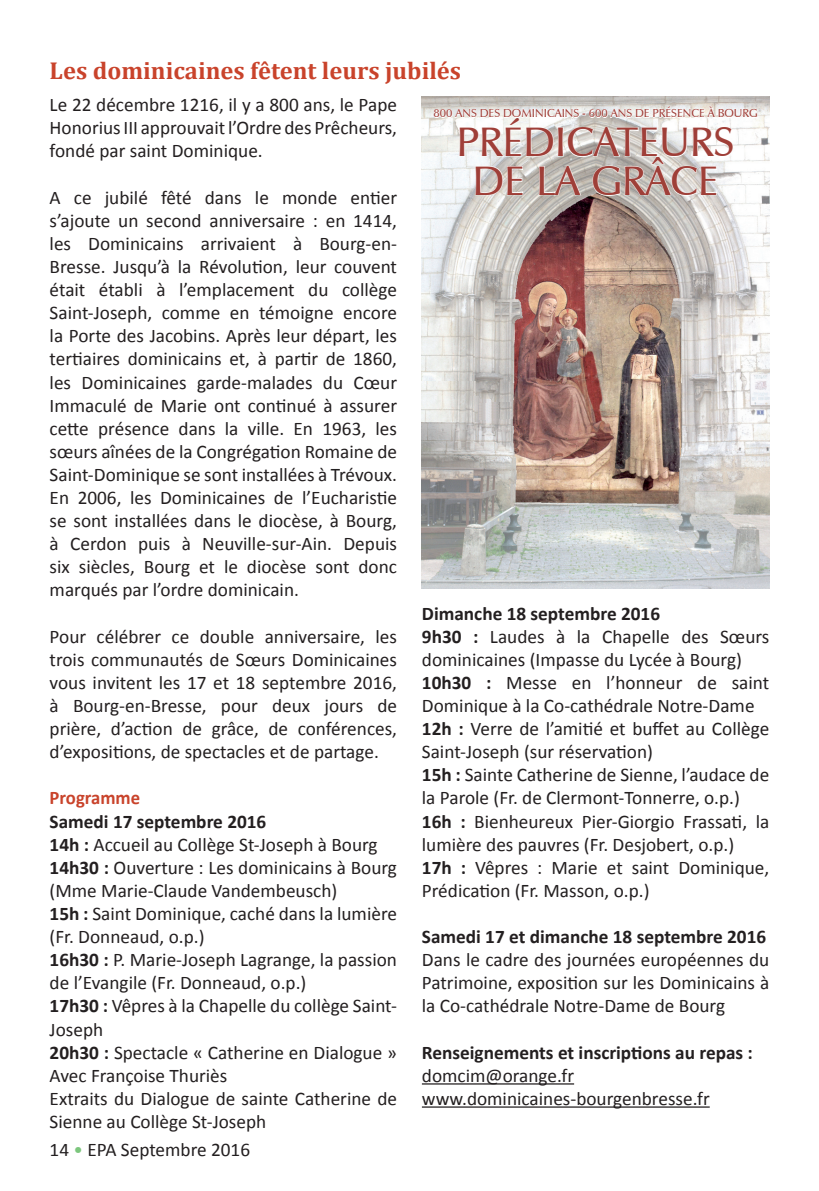
<style>
.page{position:relative;width:819px;height:1191px;background:#fff}
.page>*{position:absolute;margin:0;border:0;box-sizing:border-box;transform-origin:0 0}
.t1{font:600 41.3px/38.9px "Zapf Humanist 601 BT";color:#9f3f38;text-align:center}
.t2{font:700 24.5px "Cambria";color:#c9432b}
.t3{font:19.25px/23.1px "Calibri";color:#231f20;text-align:justify}
.t4{font:700 19.25px "Calibri";color:#231f20}
.t5{font:700 19.25px "Calibri";color:#c9432b}
.t6{font:600 11.55px "Zapf Humanist 601 BT";color:#9f3f38}
.s1{font-weight:700}
.s2{color:#7cc67d}
</style>
<div class="page">
<hr style="left:422px;top:1083px;width:152px;height:1px;background:#231f20">
<hr style="left:422px;top:1106px;width:287px;height:1px;background:#231f20">
<img style="left:422px;top:97px;width:347px;height:491px">
<img style="left:422px;top:382px;width:53px;height:15px">
<img style="left:479px;top:402px;width:34px;height:16px">
<svg style="left:479px;top:399px;width:11px;height:3px"></svg>
<img style="left:422px;top:397px;width:57px;height:25px">
<img style="left:478px;top:416px;width:21px;height:3px">
<svg style="left:434px;top:106px;width:323px;height:90px"></svg>
<p class="t2" style="left:50px;top:55px;width:413px">Les dominicaines fêtent leurs jubilés</p>
<p class="t3" style="left:50px;top:92px;width:349px">Le 22 décembre 1216, il y a 800 ans, le Pape Honorius III approuvait l’Ordre des Prêcheurs, fondé par saint Dominique.</p>
<p class="t3" style="left:50px;top:185px;width:349px">A ce jubilé fêté dans le monde entier s’ajoute un second anniversaire : en 1414, les Dominicains arrivaient à Bourg-en-Bresse. Jusqu’à la Révolution, leur couvent était établi à l’emplacement du collège Saint-Joseph, comme en témoigne encore la Porte des Jacobins. Après leur départ, les tertiaires dominicains et, à partir de 1860, les Dominicaines garde-malades du Cœur Immaculé de Marie ont continué à assurer cette présence dans la ville. En 1963, les sœurs aînées de la Congrégation Romaine de Saint-Dominique se sont installées à Trévoux.<br>En 2006, les Dominicaines de l’Eucharistie se sont installées dans le diocèse, à Bourg, à Cerdon puis à Neuville-sur-Ain. Depuis six siècles, Bourg et le diocèse sont donc marqués par l’ordre dominicain.</p>
<p class="t3" style="left:50px;top:624px;width:349px">Pour célébrer ce double anniversaire, les trois communautés de Sœurs Dominicaines vous invitent les 17 et 18 septembre 2016, à Bourg-en-Bresse, pour deux jours de prière, d’action de grâce, de conférences, d’expositions, de spectacles et de partage.</p>
<p class="t5" style="left:50px;top:786px;width:92px">Programme</p>
<p class="t3" style="left:50px;top:808px;width:349px;text-align:left"><span class="s1">Samedi 17 septembre 2016<br>14h :</span> Accueil au Collège St-Joseph à Bourg <span class="s1">14h30 :</span> Ouverture : Les dominicains à Bourg (Mme Marie-Claude Vandembeusch)<br><span class="s1">15h :</span> Saint Dominique, caché dans la lumière (Fr. Donneaud, o.p.)<br><span class="s1">16h30 :</span> P. Marie-Joseph Lagrange, la passion de l’Evangile (Fr. Donneaud, o.p.)<br><span class="s1">17h30 :</span> Vêpres à la Chapelle du collège Saint-Joseph<br><span class="s1">20h30 :</span> Spectacle « Catherine en Dialogue » Avec Françoise Thuriès<br>Extraits du Dialogue de sainte Catherine de Sienne au Collège St-Joseph</p>
<p class="t6" style="left:433px;top:106px;width:325px">800 ANS DES DOMINICAINS - 600 ANS DE PRÉSENCE À BOURG</p>
<h1 class="t1" style="left:456px;top:122px;width:280px">PRÉDICATEURS<br>DE LA GRÂCE</h1>
<p class="t3" style="left:422px;top:601px;width:349px;text-align:left"><span class="s1">Dimanche 18 septembre 2016<br>9h30 :</span> Laudes à la Chapelle des Sœurs dominicaines (Impasse du Lycée à Bourg)<br><span class="s1">10h30 :</span> Messe en l’honneur de saint Dominique à la Co-cathédrale Notre-Dame <span class="s1">12h :</span> Verre de l’amitié et buffet au Collège Saint-Joseph (sur réservation)<br><span class="s1">15h :</span> Sainte Catherine de Sienne, l’audace de la Parole (Fr. de Clermont-Tonnerre, o.p.)<br><span class="s1">16h :</span> Bienheureux Pier-Giorgio Frassati, la lumière des pauvres (Fr. Desjobert, o.p.)<br><span class="s1">17h :</span> Vêpres : Marie et saint Dominique, Prédication (Fr. Masson, o.p.)</p>
<p class="t4" style="left:422px;top:924px;width:346px">Samedi 17 et dimanche 18 septembre 2016</p>
<p class="t3" style="left:422px;top:947px;width:349px">Dans le cadre des journées européennes du Patrimoine, exposition sur les Dominicains à la Co-cathédrale Notre-Dame de Bourg</p>
<p class="t4" style="left:422px;top:1040px;width:332px">Renseignements et inscriptions au repas :</p>
<p class="t3" style="left:422px;top:1063px;width:289px">domcim@orange.fr www.dominicaines-bourgenbresse.fr</p>
<p class="t3" style="left:50px;top:1137px;width:202px">14 <span class="s2">•</span> EPA Septembre 2016</p>
</div>
